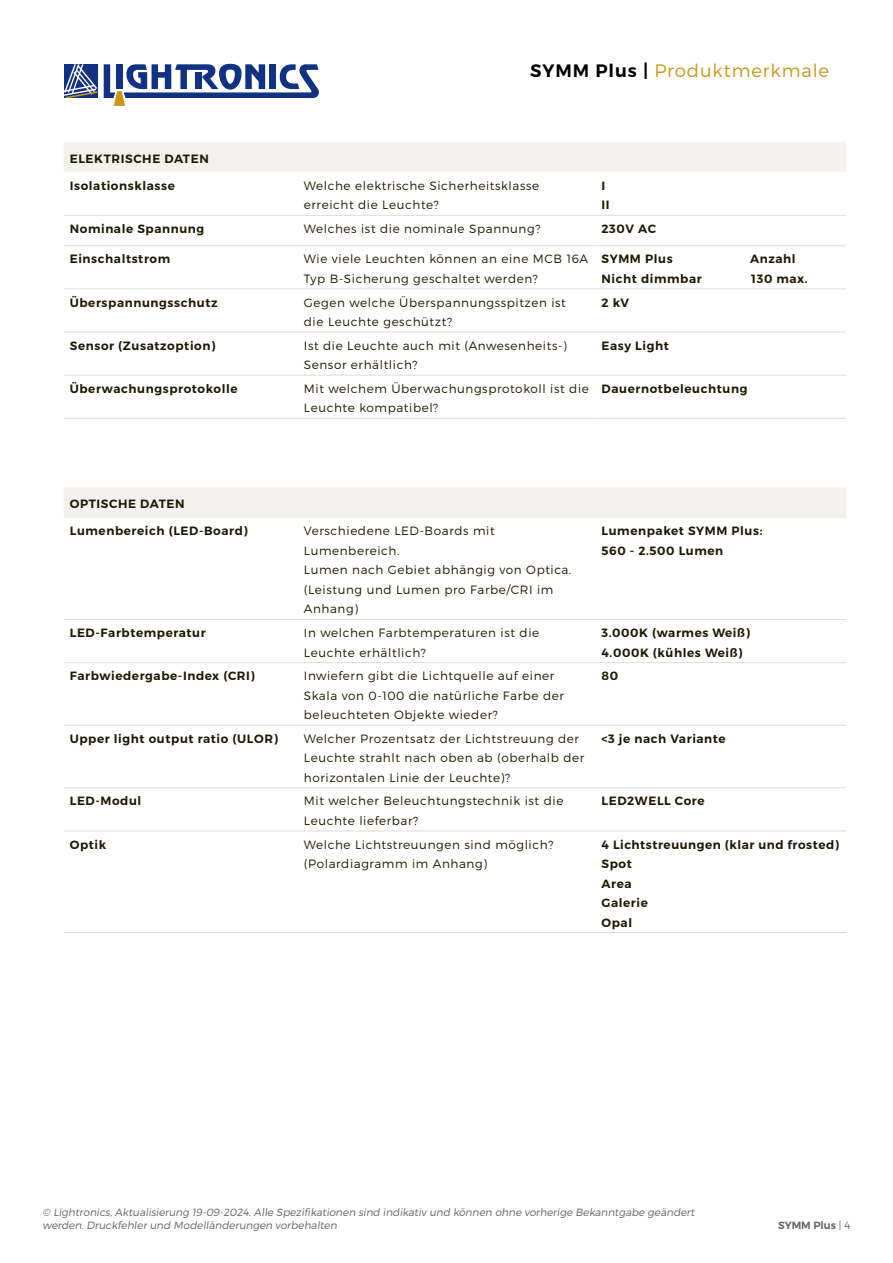
<style>
.page{position:relative;width:893px;height:1263px;background:#fff}
.page>*{position:absolute;margin:0;border:0;box-sizing:border-box;transform-origin:0 0}
.t1{font:18px "Trueno Lt";letter-spacing:.05em;color:#c89718}
.t2{font:12px/19.5px "Trueno Lt";letter-spacing:.05em;color:#1d1800}
.t3{font:12px/19.5px "Trueno S Bd";letter-spacing:.05em;color:#1d1800}
.t4{font:10.5px/12.6px "Trueno Lt It";color:#636363}
.t5{font:10.5px "Trueno S Bd";color:#636363}
.s1{font-family:"Trueno S Bd";color:#040000}
.s2{font-family:"Trueno Lt"}
</style>
<div class="page">
<svg style="left:64px;top:64px;width:33px;height:34px"></svg>
<svg style="left:104px;top:64px;width:215px;height:42px"></svg>
<div style="left:64px;top:142px;width:782px;height:30px;background:#f3f2ef"></div>
<hr style="left:64px;top:215px;width:234px;height:1px;background:#dddcdb">
<hr style="left:298px;top:215px;width:298px;height:1px;background:#dddcdb">
<hr style="left:596px;top:215px;width:250px;height:1px;background:#dddcdb">
<hr style="left:64px;top:245px;width:234px;height:1px;background:#dddcdb">
<hr style="left:298px;top:245px;width:298px;height:1px;background:#dddcdb">
<hr style="left:596px;top:245px;width:250px;height:1px;background:#dddcdb">
<hr style="left:64px;top:288px;width:234px;height:1px;background:#dddcdb">
<hr style="left:298px;top:288px;width:298px;height:1px;background:#dddcdb">
<hr style="left:596px;top:288px;width:250px;height:1px;background:#dddcdb">
<hr style="left:64px;top:332px;width:234px;height:1px;background:#dddcdb">
<hr style="left:298px;top:332px;width:298px;height:1px;background:#dddcdb">
<hr style="left:596px;top:332px;width:250px;height:1px;background:#dddcdb">
<hr style="left:64px;top:375px;width:234px;height:1px;background:#dddcdb">
<hr style="left:64px;top:418px;width:234px;height:1px;background:#dddcdb">
<hr style="left:298px;top:375px;width:298px;height:1px;background:#dddcdb">
<hr style="left:596px;top:375px;width:250px;height:1px;background:#dddcdb">
<hr style="left:298px;top:418px;width:298px;height:1px;background:#dddcdb">
<hr style="left:596px;top:418px;width:250px;height:1px;background:#dddcdb">
<div style="left:64px;top:488px;width:782px;height:30px;background:#f3f2ef"></div>
<hr style="left:64px;top:619px;width:234px;height:1px;background:#dddcdb">
<hr style="left:298px;top:619px;width:298px;height:1px;background:#dddcdb">
<hr style="left:596px;top:619px;width:250px;height:1px;background:#dddcdb">
<hr style="left:64px;top:662px;width:234px;height:1px;background:#dddcdb">
<hr style="left:298px;top:662px;width:298px;height:1px;background:#dddcdb">
<hr style="left:596px;top:662px;width:250px;height:1px;background:#dddcdb">
<hr style="left:64px;top:725px;width:234px;height:1px;background:#dddcdb">
<hr style="left:298px;top:725px;width:298px;height:1px;background:#dddcdb">
<hr style="left:596px;top:725px;width:250px;height:1px;background:#dddcdb">
<hr style="left:298px;top:787px;width:298px;height:1px;background:#dddcdb">
<hr style="left:596px;top:787px;width:250px;height:1px;background:#dddcdb">
<hr style="left:298px;top:830px;width:298px;height:1px;background:#dddcdb">
<hr style="left:596px;top:830px;width:250px;height:1px;background:#dddcdb">
<hr style="left:64px;top:787px;width:234px;height:1px;background:#dddcdb">
<hr style="left:64px;top:830px;width:234px;height:1px;background:#dddcdb">
<hr style="left:64px;top:932px;width:234px;height:1px;background:#dddcdb">
<hr style="left:298px;top:932px;width:298px;height:1px;background:#dddcdb">
<hr style="left:596px;top:932px;width:250px;height:1px;background:#dddcdb">
<h1 class="t1" style="left:530px;top:60px;width:300px"><span class="s1">SYMM Plus |</span> Produktmerkmale</h1>
<p class="t3" style="left:70px;top:149px;width:140px">ELEKTRISCHE DATEN</p>
<p class="t3" style="left:70px;top:176px;width:107px">Isolationsklasse</p>
<p class="t2" style="left:304px;top:176px;width:237px">Welche elektrische Sicherheitsklasse erreicht die Leuchte?</p>
<p class="t3" style="left:602px;top:176px;width:10px">I<br>II</p>
<p class="t3" style="left:70px;top:219px;width:136px">Nominale Spannung</p>
<p class="t2" style="left:304px;top:219px;width:238px">Welches ist die nominale Spannung?</p>
<p class="t3" style="left:602px;top:219px;width:56px">230V AC</p>
<p class="t3" style="left:70px;top:249px;width:102px">Einschaltstrom</p>
<p class="t2" style="left:304px;top:249px;width:286px">Wie viele Leuchten können an eine MCB 16A<br>Typ B-Sicherung geschaltet werden?</p>
<p class="t3" style="left:602px;top:249px;width:73px">SYMM Plus</p>
<p class="t3" style="left:750px;top:249px;width:47px">Anzahl</p>
<p class="t3" style="left:602px;top:269px;width:102px">Nicht dimmbar</p>
<p class="t3" style="left:751px;top:269px;width:58px">130 max.</p>
<p class="t3" style="left:70px;top:293px;width:149px">Überspannungsschutz</p>
<p class="t2" style="left:304px;top:292px;width:264px">Gegen welche Überspannungsspitzen ist die Leuchte geschützt?</p>
<p class="t3" style="left:602px;top:293px;width:29px">2 kV</p>
<p class="t3" style="left:70px;top:336px;width:147px">Sensor (Zusatzoption)</p>
<p class="t2" style="left:304px;top:335px;width:264px">Ist die Leuchte auch mit (Anwesenheits-)<br>Sensor erhältlich?</p>
<p class="t3" style="left:602px;top:336px;width:69px">Easy Light</p>
<p class="t3" style="left:70px;top:379px;width:169px">Überwachungsprotokolle</p>
<p class="t2" style="left:304px;top:378px;width:287px">Mit welchem Überwachungsprotokoll ist die<br>Leuchte kompatibel?</p>
<p class="t3" style="left:602px;top:379px;width:147px">Dauernotbeleuchtung</p>
<p class="t3" style="left:70px;top:494px;width:116px">OPTISCHE DATEN</p>
<p class="t3" style="left:70px;top:522px;width:180px">Lumenbereich (LED-Board)</p>
<p class="t2" style="left:304px;top:521px;width:269px">Verschiedene LED-Boards mit<br>Lumenbereich.<br>Lumen nach Gebiet abhängig von Optica. (Leistung und Lumen pro Farbe/CRI im<br>Anhang)</p>
<p class="t3" style="left:602px;top:522px;width:162px">Lumenpaket SYMM Plus:<br>560 - 2.500 Lumen</p>
<p class="t3" style="left:70px;top:623px;width:138px">LED-Farbtemperatur</p>
<p class="t2" style="left:304px;top:623px;width:237px">In welchen Farbtemperaturen ist die<br>Leuchte erhältlich?</p>
<p class="t3" style="left:602px;top:623px;width:150px">3.000K (warmes Weiß)<br>4.000K (kühles Weiß)</p>
<p class="t3" style="left:70px;top:666px;width:187px">Farbwiedergabe-Index (CRI)</p>
<p class="t2" style="left:304px;top:666px;width:262px">Inwiefern gibt die Lichtquelle auf einer<br>Skala von 0-100 die natürliche Farbe der beleuchteten Objekte wieder?</p>
<p class="t3" style="left:602px;top:666px;width:18px">80</p>
<p class="t3" style="left:70px;top:729px;width:210px">Upper light output ratio (ULOR)</p>
<p class="t2" style="left:304px;top:729px;width:282px">Welcher Prozentsatz der Lichtstreuung der<br>Leuchte strahlt nach oben ab (oberhalb der horizontalen Linie der Leuchte)?</p>
<p class="t3" style="left:602px;top:729px;width:126px">&lt;3 je nach Variante</p>
<p class="t3" style="left:70px;top:791px;width:73px">LED-Modul</p>
<p class="t2" style="left:304px;top:791px;width:261px">Mit welcher Beleuchtungstechnik ist die<br>Leuchte lieferbar?</p>
<p class="t3" style="left:602px;top:791px;width:105px">LED2WELL Core</p>
<p class="t3" style="left:70px;top:835px;width:38px">Optik</p>
<p class="t2" style="left:304px;top:834px;width:251px">Welche Lichtstreuungen sind möglich? (Polardiagramm im Anhang)</p>
<p class="t3" style="left:602px;top:835px;width:239px">4 Lichtstreuungen (klar und frosted)<br>Spot<br>Area<br>Galerie<br>Opal</p>
<p class="t4" style="left:43px;top:1206px;width:654px">© Lightronics, Aktualisierung 19-09-2024. Alle Spezifikationen sind indikativ und können ohne vorherige Bekanntgabe geändert werden. Druckfehler und Modelländerungen vorbehalten</p>
<p class="t5" style="left:778px;top:1219px;width:74px">SYMM Plus <span class="s2">| 4</span></p>
</div>
